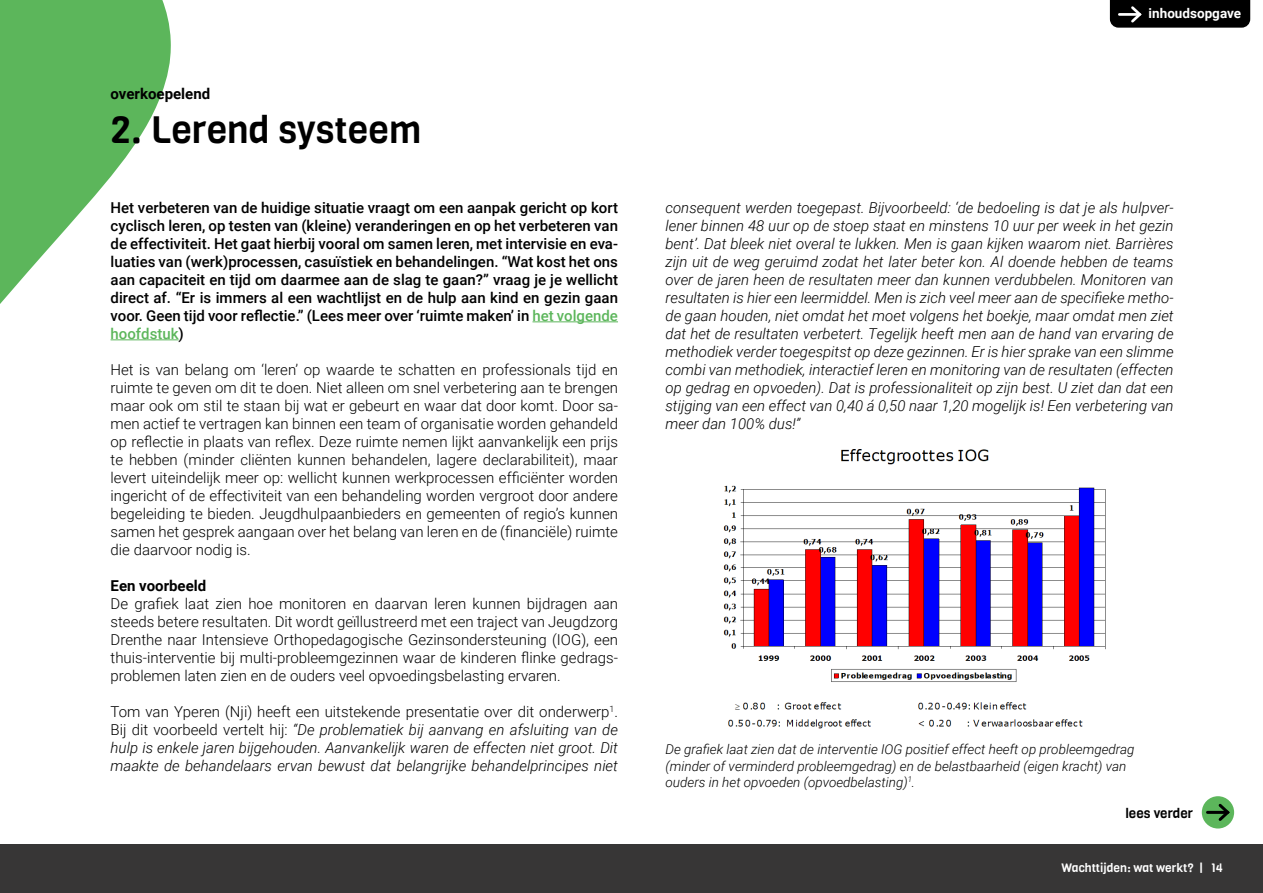
<style>
.page{position:relative;width:1263px;height:893px;background:#fff}
.page>*{position:absolute;margin:0;border:0;box-sizing:border-box;transform-origin:0 0}
.t1{font:37.5px "Viga";color:#000}
.t2{font:italic 300 15px/18px "Roboto";color:#000;text-align:justify}
.t3{font:300 15px/18px "Roboto";color:#000;text-align:justify}
.t4{font:500 15px/18px "Roboto";color:#000;text-align:justify}
.t5{font:700 15px "Roboto";color:#000}
.t6{font:italic 300 13.5px/16.2px "Roboto";color:#000}
.t7{font:700 13.5px "Roboto";color:#fff}
.t8{font:13.5px "Viga";color:#000}
.t9{font:12px "Viga";color:#fff}
.s1{color:#5cb65b}
.s2{font-style:normal}
</style>
<div class="page">
<div style="left:0;top:844px;width:1263px;height:49px;background:#373636"></div>
<hr style="left:532px;top:321px;width:86px;height:1px;background:#5cb65b">
<hr style="left:111px;top:339px;width:68px;height:1px;background:#5cb65b">
<svg style="left:0;top:0;width:171px;height:304px;fill:#5cb65b"></svg>
<div style="left:1202px;top:796px;width:32px;height:32px;background:#5cb65b;border-radius:50%"></div>
<hr style="left:1207px;top:811px;width:21px;height:3px;background:#000">
<svg style="left:1216px;top:801px;width:16px;height:23px"></svg>
<img style="left:723px;top:449px;width:383px;height:280px">
<svg style="left:1110px;top:0;width:140px;height:28px;background:#0c0c0c"></svg>
<p class="t5" style="left:111px;top:83px;width:101px">overkoepelend</p>
<h1 class="t1" style="left:111px;top:105px;width:313px">2. Lerend systeem</h1>
<p class="t4" style="left:111px;top:198px;width:509px">Het verbeteren van de huidige situatie vraagt om een aanpak gericht op kort cyclisch leren, op testen van (kleine) veranderingen en op het verbeteren van de effectiviteit. Het gaat hierbij vooral om samen leren, met intervisie en eva&shy;luaties van (werk)processen, casuïstiek en behandelingen. “Wat kost het ons aan capaciteit en tijd om daarmee aan de slag te gaan?” vraag je je wellicht direct af. “Er is immers al een wachtlijst en de hulp aan kind en gezin gaan voor. Geen tijd voor reflectie.” (Lees meer over ‘ruimte maken’ in <span class="s1">het volgende hoofdstuk</span>)</p>
<p class="t3" style="left:111px;top:360px;width:509px">Het is van belang om ‘leren’ op waarde te schatten en professionals tijd en ruimte te geven om dit te doen. Niet alleen om snel verbetering aan te brengen maar ook om stil te staan bij wat er gebeurt en waar dat door komt. Door sa&shy;men actief te vertragen kan binnen een team of organisatie worden gehandeld op reflectie in plaats van reflex. Deze ruimte nemen lijkt aanvankelijk een prijs te hebben (minder cliënten kunnen behandelen, lagere declarabiliteit), maar levert uiteindelijk meer op: wellicht kunnen werkprocessen efficiënter worden ingericht of de effectiviteit van een behandeling worden vergroot door andere begeleiding te bieden. Jeugdhulpaanbieders en gemeenten of regio’s kunnen samen het gesprek aangaan over het belang van leren en de (financiële) ruimte die daarvoor nodig is.</p>
<p class="t5" style="left:111px;top:575px;width:97px">Een voorbeeld</p>
<p class="t3" style="left:111px;top:594px;width:509px">De grafiek laat zien hoe monitoren en daarvan leren kunnen bijdragen aan steeds betere resultaten. Dit wordt geïllustreerd met een traject van Jeugdzorg Drenthe naar Intensieve Orthopedagogische Gezinsondersteuning (IOG), een thuis-interventie bij multi-probleemgezinnen waar de kinderen flinke gedrags&shy;problemen laten zien en de ouders veel opvoedingsbelasting ervaren.</p>
<p class="t2" style="left:111px;top:702px;width:509px"><span class="s2">Tom van Yperen (Nji) heeft een uitstekende presentatie over dit onderwerp</span><sup>1</sup><span class="s2">.<br>Bij dit voorbeeld vertelt hij:</span> “De problematiek bij aanvang en afsluiting van de hulp is enkele jaren bijgehouden. Aanvankelijk waren de effecten niet groot. Dit maakte de behandelaars ervan bewust dat belangrijke behandelprincipes niet</p>
<p class="t7" style="left:1148px;top:4px;width:94px">inhoudsopgave</p>
<p class="t2" style="left:665px;top:198px;width:510px">consequent werden toegepast. Bijvoorbeeld: ‘de bedoeling is dat je als hulpver&shy;lener binnen 48 uur op de stoep staat en minstens 10 uur per week in het gezin bent’. Dat bleek niet overal te lukken. Men is gaan kijken waarom niet. Barrières zijn uit de weg geruimd zodat het later beter kon. Al doende hebben de teams over de jaren heen de resultaten meer dan kunnen verdubbelen. Monitoren van resultaten is hier een leermiddel. Men is zich veel meer aan de specifieke metho&shy;de gaan houden, niet omdat het moet volgens het boekje, maar omdat men ziet dat het de resultaten verbetert. Tegelijk heeft men aan de hand van ervaring de methodiek verder toegespitst op deze gezinnen. Er is hier sprake van een slimme combi van methodiek, interactief leren en monitoring van de resultaten (effecten op gedrag en opvoeden). Dat is professionaliteit op zijn best. U ziet dan dat een stijging van een effect van 0,40 á 0,50 naar 1,20 mogelijk is! Een verbetering van meer dan 100% dus!”</p>
<p class="t6" style="left:665px;top:741px;width:470px">De grafiek laat zien dat de interventie IOG positief effect heeft op probleemgedrag (minder of verminderd probleemgedrag) en de belastbaarheid (eigen kracht) van ouders in het opvoeden (opvoedbelasting)<sup>1</sup>.</p>
<p class="t8" style="left:1125px;top:804px;width:69px">lees verder</p>
<p class="t9" style="left:1062px;top:860px;width:163px">Wachttijden: wat werkt? | 14</p>
</div>
